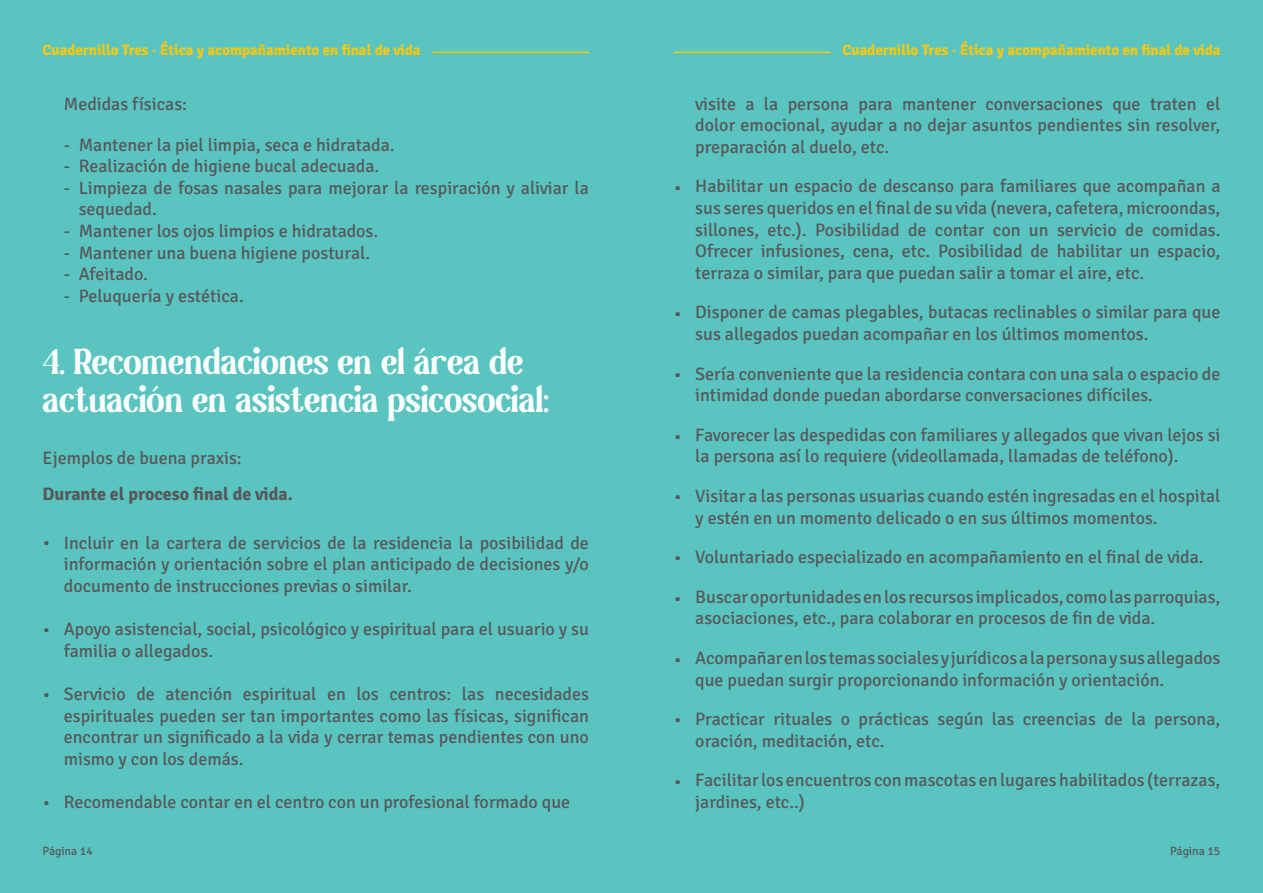
<style>
.page{position:relative;width:1263px;height:893px;background:#5ac4c0}
.page>*{position:absolute;margin:0;border:0;box-sizing:border-box;transform-origin:0 0}
.t1{font:36px/37.5px "Magilio";color:#fff}
.t2{font:18px/21.6px "Signika";color:#57585a}
.t3{font:700 18px "Signika";color:#57585a}
.t4{font:700 15px "Signika";color:#fec80b}
.t5{font:12px "Signika";color:#57585a}
</style>
<div class="page">
<hr style="left:674px;top:52px;width:157px;height:1px;background:#fec80b">
<hr style="left:432px;top:52px;width:157px;height:1px;background:#fec80b">
<p class="t4" style="left:43px;top:39px;width:380px">Cuadernillo Tres · Ética y acompañamiento en final de vida</p>
<p class="t4" style="left:842px;top:39px;width:380px">Cuadernillo Tres · Ética y acompañamiento en final de vida</p>
<p class="t2" style="left:64px;top:92px;width:125px">Medidas físicas:</p>
<p class="t2" style="left:79px;top:133px;width:512px">Mantener la piel limpia, seca e hidratada.<br>Realización de higiene bucal adecuada.<br>Limpieza de fosas nasales para mejorar la respiración y aliviar la sequedad.<br>Mantener los ojos limpios e hidratados.<br>Mantener una buena higiene postural.<br>Afeitado.<br>Peluquería y estética.</p>
<p class="t2" style="left:64px;top:133px;width:8px;text-align:justify">- - -</p>
<p class="t2" style="left:64px;top:219px;width:8px;text-align:justify">- - - -</p>
<h1 class="t1" style="left:43px;top:346px;width:508px">4. Recomendaciones en el área de actuación en asistencia psicosocial:</h1>
<p class="t2" style="left:43px;top:446px;width:201px">Ejemplos de buena praxis:</p>
<p class="t3" style="left:43px;top:481px;width:252px">Durante el proceso final de vida.</p>
<p class="t2" style="left:43px;top:533px;width:10px">•</p>
<p class="t2" style="left:43px;top:620px;width:10px">•</p>
<p class="t2" style="left:43px;top:684px;width:10px">•</p>
<p class="t2" style="left:43px;top:792px;width:10px">•</p>
<p class="t2" style="left:64px;top:531px;width:527px;text-align:justify">Incluir en la cartera de servicios de la residencia la posibilidad de información y orientación sobre el plan anticipado de decisiones y/o documento de instrucciones previas o similar.</p>
<p class="t2" style="left:64px;top:617px;width:527px">Apoyo asistencial, social, psicológico y espiritual para el usuario y su familia o allegados.</p>
<p class="t2" style="left:64px;top:682px;width:527px;text-align:justify">Servicio de atención espiritual en los centros: las necesidades espirituales pueden ser tan importantes como las físicas, significan encontrar un significado a la vida y cerrar temas pendientes con uno mismo y con los demás.</p>
<p class="t2" style="left:64px;top:790px;width:508px">Recomendable contar en el centro con un profesional formado que</p>
<p class="t2" style="left:674px;top:177px;width:10px">•</p>
<p class="t2" style="left:674px;top:303px;width:10px">•</p>
<p class="t2" style="left:674px;top:365px;width:10px">•</p>
<p class="t2" style="left:674px;top:426px;width:10px">•</p>
<p class="t2" style="left:674px;top:486px;width:10px">•</p>
<p class="t2" style="left:674px;top:548px;width:10px">•</p>
<p class="t2" style="left:674px;top:588px;width:10px">•</p>
<p class="t2" style="left:674px;top:650px;width:10px">•</p>
<p class="t2" style="left:674px;top:710px;width:10px">•</p>
<p class="t2" style="left:674px;top:771px;width:10px">•</p>
<p class="t2" style="left:695px;top:92px;width:527px;text-align:justify">visite a la persona para mantener conversaciones que traten el dolor emocional, ayudar a no dejar asuntos pendientes sin resolver, preparación al duelo, etc.</p>
<p class="t2" style="left:695px;top:174px;width:527px;text-align:justify">Habilitar un espacio de descanso para familiares que acompañan a sus seres queridos en el final de su vida (nevera, cafetera, microondas, sillones, etc.). Posibilidad de contar con un servicio de comidas.<br>Ofrecer infusiones, cena, etc. Posibilidad de habilitar un espacio, terraza o similar, para que puedan salir a tomar el aire, etc.</p>
<p class="t2" style="left:695px;top:300px;width:527px">Disponer de camas plegables, butacas reclinables o similar para que sus allegados puedan acompañar en los últimos momentos.</p>
<p class="t2" style="left:695px;top:362px;width:527px">Sería conveniente que la residencia contara con una sala o espacio de intimidad donde puedan abordarse conversaciones difíciles.</p>
<p class="t2" style="left:695px;top:423px;width:527px">Favorecer las despedidas con familiares y allegados que vivan lejos si la persona así lo requiere (videollamada, llamadas de teléfono).</p>
<p class="t2" style="left:695px;top:484px;width:527px">Visitar a las personas usuarias cuando estén ingresadas en el hospital y estén en un momento delicado o en sus últimos momentos.</p>
<p class="t2" style="left:695px;top:536px;width:527px;line-height:39.6px">Voluntariado especializado en acompañamiento en el final de vida.<br>Buscar oportunidades en los recursos implicados, como las parroquias,</p>
<p class="t2" style="left:695px;top:606px;width:461px">asociaciones, etc., para colaborar en procesos de fin de vida.</p>
<p class="t2" style="left:695px;top:646px;width:527px">Acompañar en los temas sociales y jurídicos a la persona y sus allegados que puedan surgir proporcionando información y orientación.</p>
<p class="t2" style="left:695px;top:707px;width:527px">Practicar rituales o prácticas según las creencias de la persona, oración, meditación, etc.</p>
<p class="t2" style="left:695px;top:768px;width:527px">Facilitar los encuentros con mascotas en lugares habilitados (terrazas, jardines, etc..)</p>
<p class="t5" style="left:43px;top:846px;width:52px">Página 14</p>
<p class="t5" style="left:1170px;top:846px;width:52px">Página 15</p>
</div>
